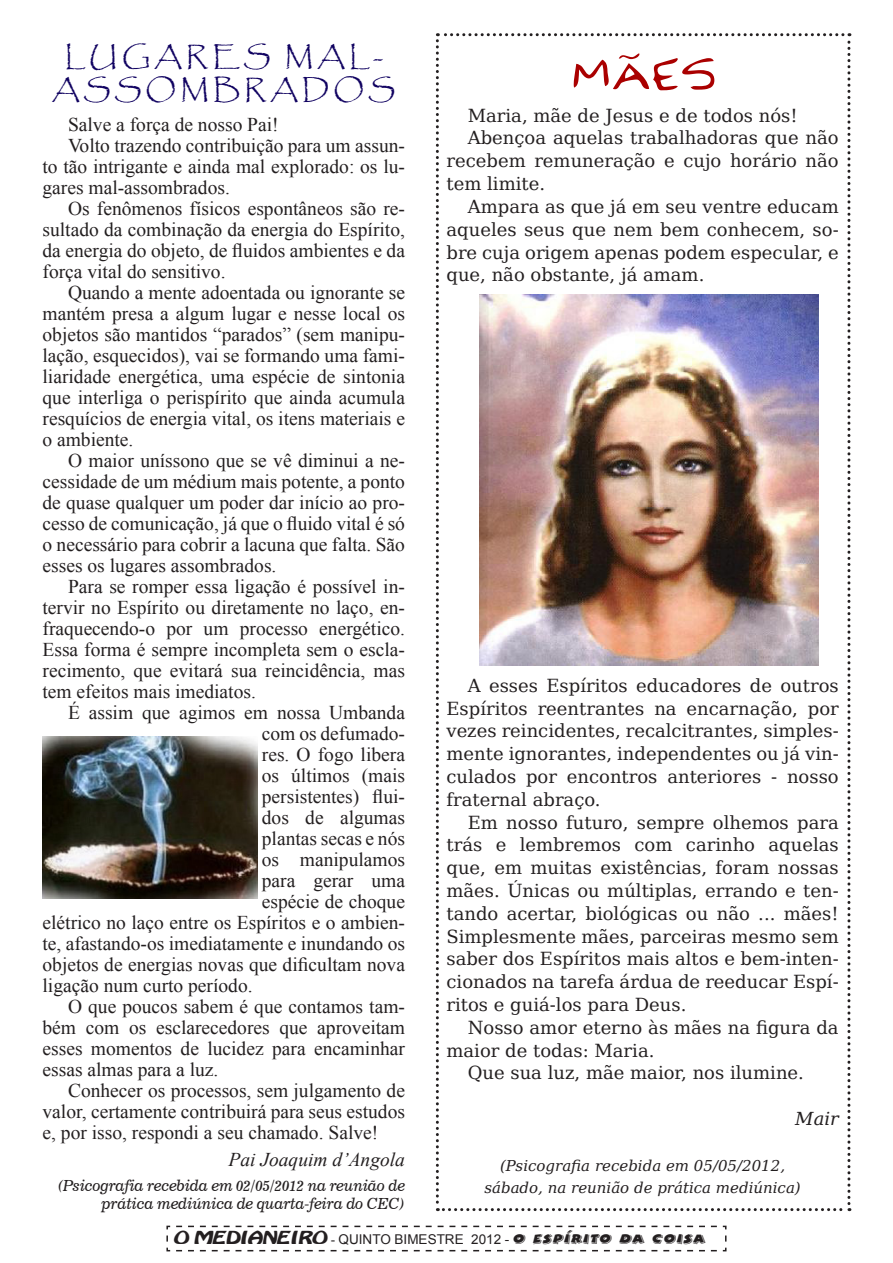
<style>
.page{position:relative;width:893px;height:1263px;background:#fff}
.page>*{position:absolute;margin:0;border:0;box-sizing:border-box;transform-origin:0 0}
.t1{font:49.5px "Nellys Hand";color:#a00;scale:1.04 1}
.t2{font:27px/33px "Papyrus";letter-spacing:.14em;color:#0f0060;text-align:center;scale:1.04 1}
.t3{font:19.5px/21px "Times New Roman";color:#231f20;text-align:justify}
.t4{font:italic 19.5px "Times New Roman";color:#231f20}
.t5{font:18px/22.8px "DejaVu Serif";color:#231f20;text-align:justify}
.t6{font:italic 18px "DejaVu Serif";color:#231f20}
.t7{font:15px/18px "News 706 BT Italic C";color:#231f20;text-align:right}
.t8{font:italic 15px "DejaVu Serif";color:#231f20}
.t9{font:13.5px "Arial";color:#231f20}
.s1{font-family:"Batavia";font-stretch:expanded;font-size:17.55px}
.s2{font-family:"Times New Roman"}
.s3{font-family:"Bertram Let Plain";font-size:15px}
</style>
<div class="page">
<svg style="left:436px;top:33px;width:414px;height:1178px"></svg>
<svg style="left:166px;top:1225px;width:561px;height:27px"></svg>
<img style="left:479px;top:295px;width:339px;height:370px">
<img style="left:43px;top:737px;width:215px;height:162px">
<p class="t2" style="left:52px;top:39px;width:331px">LUGARES MAL-<br>ASSOMBRADOS</p>
<p class="t1" style="left:572px;top:44px;width:139px">MÃES</p>
<p class="t5" style="left:468px;top:103px;width:331px">Maria, mãe de Jesus e de todos nós!</p>
<p class="t5" style="left:446px;top:126px;width:394px;text-indent:21px">Abençoa aquelas trabalhadoras que não recebem remuneração e cujo horário não tem limite.</p>
<p class="t5" style="left:446px;top:195px;width:394px;text-indent:21px">Ampara as que já em seu ventre educam aqueles seus que nem bem conhecem, so&shy;bre cuja origem apenas podem especular, e que, não obstante, já amam.</p>
<p class="t3" style="left:68px;top:113px;width:212px">Salve a força de nosso Pai!</p>
<p class="t3" style="left:43px;top:134px;width:364px;text-indent:26px">Volto trazendo contribuição para um assun&shy;to tão intrigante e ainda mal explorado: os lu&shy;gares mal-assombrados.</p>
<p class="t3" style="left:43px;top:197px;width:364px;text-indent:26px">Os fenômenos físicos espontâneos são re&shy;sultado da combinação da energia do Espírito, da energia do objeto, de fluidos ambientes e da força vital do sensitivo.</p>
<p class="t3" style="left:43px;top:281px;width:364px;text-indent:26px">Quando a mente adoentada ou ignorante se mantém presa a algum lugar e nesse local os objetos são mantidos “parados” (sem manipu&shy;lação, esquecidos), vai se formando uma fami&shy;liaridade energética, uma espécie de sintonia que interliga o perispírito que ainda acumula resquícios de energia vital, os itens materiais e o ambiente.</p>
<p class="t3" style="left:43px;top:449px;width:364px;text-indent:26px">O maior uníssono que se vê diminui a ne&shy;cessidade de um médium mais potente, a ponto de quase qualquer um poder dar início ao pro&shy;cesso de comunicação, já que o fluido vital é só o necessário para cobrir a lacuna que falta. São esses os lugares assombrados.</p>
<p class="t3" style="left:43px;top:575px;width:364px;text-indent:26px">Para se romper essa ligação é possível in&shy;tervir no Espírito ou diretamente no laço, en&shy;fraquecendo-o por um processo energético.<br>Essa forma é sempre incompleta sem o escla&shy;recimento, que evitará sua reincidência, mas tem efeitos mais imediatos.</p>
<p class="t3" style="left:68px;top:701px;width:338px">É assim que agimos em nossa Umbanda</p>
<p class="t3" style="left:262px;top:722px;width:145px">com os defumado-</p>
<p class="t3" style="left:262px;top:743px;width:145px">res. O fogo libera</p>
<p class="t3" style="left:262px;top:764px;width:145px">os últimos (mais</p>
<p class="t3" style="left:262px;top:785px;width:145px">persistentes) flui-</p>
<p class="t3" style="left:262px;top:806px;width:145px">dos de algumas</p>
<p class="t3" style="left:262px;top:827px;width:145px">plantas secas e nós</p>
<p class="t3" style="left:262px;top:848px;width:145px">os manipulamos</p>
<p class="t3" style="left:262px;top:869px;width:145px">para gerar uma</p>
<p class="t3" style="left:262px;top:890px;width:145px">espécie de choque</p>
<p class="t3" style="left:43px;top:911px;width:364px">elétrico no laço entre os Espíritos e o ambien-</p>
<p class="t3" style="left:43px;top:932px;width:364px">te, afastando-os imediatamente e inundando os</p>
<p class="t3" style="left:43px;top:953px;width:364px">objetos de energias novas que dificultam nova</p>
<p class="t3" style="left:43px;top:974px;width:212px">ligação num curto período.</p>
<p class="t3" style="left:43px;top:995px;width:364px;text-indent:26px">O que poucos sabem é que contamos tam&shy;bém com os esclarecedores que aproveitam esses momentos de lucidez para encaminhar essas almas para a luz.</p>
<p class="t3" style="left:43px;top:1079px;width:364px;text-indent:26px">Conhecer os processos, sem julgamento de valor, certamente contribuirá para seus estudos e, por isso, respondi a seu chamado. Salve!</p>
<p class="t4" style="left:228px;top:1146px;width:178px">Pai Joaquim d’Angola</p>
<p class="t5" style="left:446px;top:673px;width:394px;text-indent:21px">A esses Espíritos educadores de outros Espíritos reentrantes na encarnação, por vezes reincidentes, recalcitrantes, simples&shy;mente ignorantes, independentes ou já vin&shy;culados por encontros anteriores - nosso fraternal abraço.</p>
<p class="t5" style="left:446px;top:810px;width:394px;text-indent:21px">Em nosso futuro, sempre olhemos para trás e lembremos com carinho aquelas que, em muitas existências, foram nossas mães. Únicas ou múltiplas, errando e ten&shy;tando acertar, biológicas ou não ... mães!<br>Simplesmente mães, parceiras mesmo sem saber dos Espíritos mais altos e bem-inten&shy;cionados na tarefa árdua de reeducar Espí&shy;ritos e guiá-los para Deus.</p>
<p class="t5" style="left:446px;top:1015px;width:394px;text-indent:21px">Nosso amor eterno às mães na figura da maior de todas: Maria.</p>
<p class="t5" style="left:468px;top:1061px;width:338px">Que sua luz, mãe maior, nos ilumine.</p>
<p class="t6" style="left:795px;top:1105px;width:45px">Mair</p>
<p class="t8" style="left:500px;top:1154px;width:286px">(Psicografia recebida em 05/05/2012,</p>
<p class="t8" style="left:484px;top:1177px;width:318px">sábado, na reunião de prática mediúnica)</p>
<p class="t9" style="left:173px;top:1230px;width:534px"><span class="s1">O MEDIANEIRO</span> <span class="s2">-</span> QUINTO BIMESTRE 2012 - <span class="s3">O ESPÍRITO DA COISA</span></p>
<p class="t7" style="left:57px;top:1176px;width:349px">(Psicografia recebida em 02/05/2012 na reunião de prática mediúnica de quarta-feira do CEC)</p>
</div>
